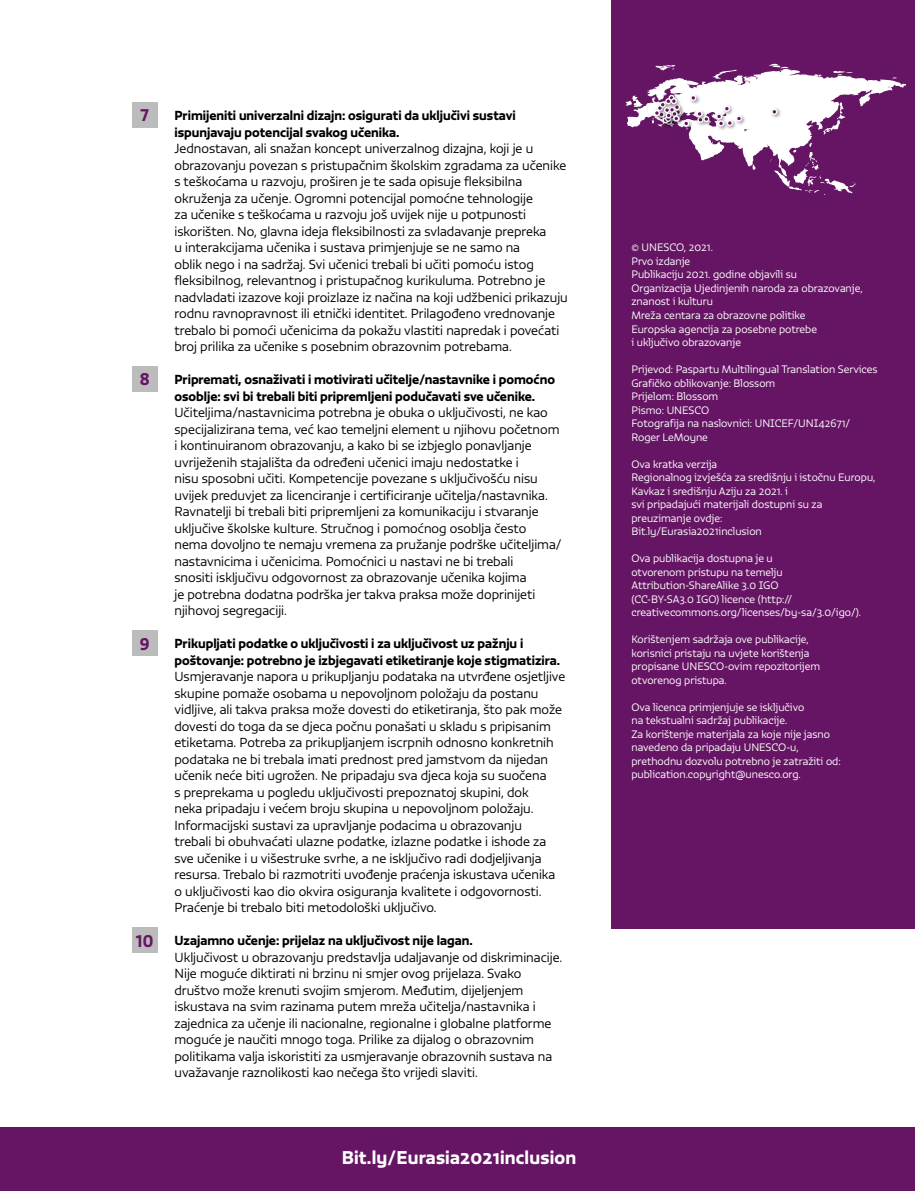
<style>
.page{position:relative;width:915px;height:1191px;background:#fff}
.page>*{position:absolute;margin:0;border:0;box-sizing:border-box;transform-origin:0 0}
.GMR_Body_Text{font:18px "Vita Std Bld";letter-spacing:.01em;color:#fff}
.t1{font:16.5px "Vita Std Bld";color:#661564}
.GMR_Text{font:300 12.75px/16.5px "Vita Std";color:#000}
.GMR_Text-2{font:12.75px/16.5px "Vita Std Bld";color:#000}
.Normale_GMR_Text{font:300 10.5px/13.5px "Vita Std";color:#fff}
</style>
<div class="page">
<div style="left:611px;top:0;width:303px;height:928px;background:#661564"></div>
<div style="left:0;top:1127px;width:914px;height:64px;background:#661564"></div>
<div style="left:132px;top:102px;width:25px;height:26px;background:#bcbcbc"></div>
<div style="left:132px;top:366px;width:25px;height:26px;background:#bcbcbc"></div>
<div style="left:132px;top:630px;width:25px;height:26px;background:#bcbcbc"></div>
<div style="left:132px;top:927px;width:25px;height:25px;background:#bcbcbc"></div>
<svg style="left:625px;top:64px;width:280px;height:131px"></svg>
<p class="t1" style="left:140px;top:104px;width:10px">7</p>
<p class="t1" style="left:140px;top:368px;width:11px">8</p>
<p class="t1" style="left:140px;top:632px;width:11px">9</p>
<p class="t1" style="left:136px;top:929px;width:19px">10</p>
<p class="GMR_Text-2" style="left:174px;top:107px;width:343px">Primijeniti univerzalni dizajn: osigurati da uključivi sustavi ispunjavaju potencijal svakog učenika.</p>
<p class="GMR_Text" style="left:174px;top:140px;width:394px">Jednostavan, ali snažan koncept univerzalnog dizajna, koji je u obrazovanju povezan s pristupačnim školskim zgradama za učenike s teškoćama u razvoju, proširen je te sada opisuje fleksibilna okruženja za učenje. Ogromni potencijal pomoćne tehnologije<br>za učenike s teškoćama u razvoju još uvijek nije u potpunosti iskorišten. No, glavna ideja fleksibilnosti za svladavanje prepreka<br>u interakcijama učenika i sustava primjenjuje se ne samo na<br>oblik nego i na sadržaj. Svi učenici trebali bi učiti pomoću istog fleksibilnog, relevantnog i pristupačnog kurikuluma. Potrebno je nadvladati izazove koji proizlaze iz načina na koji udžbenici prikazuju rodnu ravnopravnost ili etnički identitet. Prilagođeno vrednovanje trebalo bi pomoći učenicima da pokažu vlastiti napredak i povećati broj prilika za učenike s posebnim obrazovnim potrebama.</p>
<p class="GMR_Text-2" style="left:174px;top:371px;width:382px">Pripremati, osnaživati i motivirati učitelje/nastavnike i pomoćno osoblje: svi bi trebali biti pripremljeni podučavati sve učenike.</p>
<p class="GMR_Text" style="left:174px;top:404px;width:388px">Učiteljima/nastavnicima potrebna je obuka o uključivosti, ne kao specijalizirana tema, već kao temeljni element u njihovu početnom i kontinuiranom obrazovanju, a kako bi se izbjeglo ponavljanje uvriježenih stajališta da određeni učenici imaju nedostatke i<br>nisu sposobni učiti. Kompetencije povezane s uključivošću nisu uvijek preduvjet za licenciranje i certificiranje učitelja/nastavnika.<br>Ravnatelji bi trebali biti pripremljeni za komunikaciju i stvaranje uključive školske kulture. Stručnog i pomoćnog osoblja često nema dovoljno te nemaju vremena za pružanje podrške učiteljima/ nastavnicima i učenicima. Pomoćnici u nastavi ne bi trebali<br>snositi isključivu odgovornost za obrazovanje učenika kojima<br>je potrebna dodatna podrška jer takva praksa može doprinijeti njihovoj segregaciji.</p>
<p class="GMR_Text-2" style="left:174px;top:635px;width:387px">Prikupljati podatke o uključivosti i za uključivost uz pažnju i poštovanje: potrebno je izbjegavati etiketiranje koje stigmatizira.</p>
<p class="GMR_Text" style="left:174px;top:668px;width:392px">Usmjeravanje napora u prikupljanju podataka na utvrđene osjetljive skupine pomaže osobama u nepovoljnom položaju da postanu vidljive, ali takva praksa može dovesti do etiketiranja, što pak može dovesti do toga da se djeca počnu ponašati u skladu s pripisanim etiketama. Potreba za prikupljanjem iscrpnih odnosno konkretnih podataka ne bi trebala imati prednost pred jamstvom da nijedan učenik neće biti ugrožen. Ne pripadaju sva djeca koja su suočena<br>s preprekama u pogledu uključivosti prepoznatoj skupini, dok<br>neka pripadaju i većem broju skupina u nepovoljnom položaju.<br>Informacijski sustavi za upravljanje podacima u obrazovanju<br>trebali bi obuhvaćati ulazne podatke, izlazne podatke i ishode za sve učenike i u višestruke svrhe, a ne isključivo radi dodjeljivanja resursa. Trebalo bi razmotriti uvođenje praćenja iskustava učenika o uključivosti kao dio okvira osiguranja kvalitete i odgovornosti.<br>Praćenje bi trebalo biti metodološki uključivo.</p>
<p class="GMR_Text-2" style="left:174px;top:932px;width:299px">Uzajamno učenje: prijelaz na uključivost nije lagan.</p>
<p class="GMR_Text" style="left:174px;top:948px;width:389px">Uključivost u obrazovanju predstavlja udaljavanje od diskriminacije.<br>Nije moguće diktirati ni brzinu ni smjer ovog prijelaza. Svako društvo može krenuti svojim smjerom. Međutim, dijeljenjem iskustava na svim razinama putem mreža učitelja/nastavnika i zajednica za učenje ili nacionalne, regionalne i globalne platforme moguće je naučiti mnogo toga. Prilike za dijalog o obrazovnim politikama valja iskoristiti za usmjeravanje obrazovnih sustava na uvažavanje raznolikosti kao nečega što vrijedi slaviti.</p>
<p class="GMR_Body_Text" style="left:341px;top:1144px;width:236px">Bit.ly/Eurasia2021inclusion</p>
<p class="Normale_GMR_Text" style="left:631px;top:241px;width:83px">© UNESCO, 2021.</p>
<p class="Normale_GMR_Text" style="left:631px;top:254px;width:60px">Prvo izdanje</p>
<p class="Normale_GMR_Text" style="left:631px;top:268px;width:167px">Publikaciju 2021. godine objavili su</p>
<p class="Normale_GMR_Text" style="left:631px;top:281px;width:233px">Organizacija Ujedinjenih naroda za obrazovanje, znanost i kulturu</p>
<p class="Normale_GMR_Text" style="left:631px;top:308px;width:175px">Mreža centara za obrazovne politike</p>
<p class="Normale_GMR_Text" style="left:631px;top:322px;width:187px">Europska agencija za posebne potrebe</p>
<p class="Normale_GMR_Text" style="left:631px;top:335px;width:111px">i uključivo obrazovanje</p>
<p class="Normale_GMR_Text" style="left:631px;top:362px;width:248px">Prijevod: Paspartu Multilingual Translation Services</p>
<p class="Normale_GMR_Text" style="left:631px;top:376px;width:145px">Grafičko oblikovanje: Blossom</p>
<p class="Normale_GMR_Text" style="left:631px;top:389px;width:88px">Prijelom: Blossom</p>
<p class="Normale_GMR_Text" style="left:631px;top:403px;width:79px">Pismo: UNESCO</p>
<p class="Normale_GMR_Text" style="left:631px;top:416px;width:220px">Fotografija na naslovnici: UNICEF/UNI42671/</p>
<p class="Normale_GMR_Text" style="left:631px;top:430px;width:78px">Roger LeMoyne</p>
<p class="Normale_GMR_Text" style="left:631px;top:457px;width:87px">Ova kratka verzija</p>
<p class="Normale_GMR_Text" style="left:631px;top:470px;width:245px">Regionalnog izvješća za središnju i istočnu Europu,<br>Kavkaz i središnju Aziju za 2021. i</p>
<p class="Normale_GMR_Text" style="left:631px;top:497px;width:192px">svi pripadajući materijali dostupni su za</p>
<p class="Normale_GMR_Text" style="left:631px;top:511px;width:92px">preuzimanje ovdje:</p>
<p class="Normale_GMR_Text" style="left:631px;top:524px;width:132px">Bit.ly/Eurasia2021inclusion</p>
<p class="Normale_GMR_Text" style="left:631px;top:551px;width:143px">Ova publikacija dostupna je u</p>
<p class="Normale_GMR_Text" style="left:631px;top:565px;width:152px">otvorenom pristupu na temelju</p>
<p class="Normale_GMR_Text" style="left:631px;top:578px;width:149px">Attribution-ShareAlike 3.0 IGO</p>
<p class="Normale_GMR_Text" style="left:631px;top:592px;width:162px">(CC-BY-SA3.0 IGO) licence (http://</p>
<p class="Normale_GMR_Text" style="left:631px;top:605px;width:231px">creativecommons.org/licenses/by-sa/3.0/igo/).</p>
<p class="Normale_GMR_Text" style="left:631px;top:632px;width:179px">Korištenjem sadržaja ove publikacije,</p>
<p class="Normale_GMR_Text" style="left:631px;top:646px;width:190px">korisnici pristaju na uvjete korištenja propisane UNESCO-ovim repozitorijem</p>
<p class="Normale_GMR_Text" style="left:631px;top:673px;width:97px">otvorenog pristupa.</p>
<p class="Normale_GMR_Text" style="left:631px;top:700px;width:174px">Ova licenca primjenjuje se isključivo</p>
<p class="Normale_GMR_Text" style="left:631px;top:713px;width:157px">na tekstualni sadržaj publikacije.</p>
<p class="Normale_GMR_Text" style="left:631px;top:727px;width:200px">Za korištenje materijala za koje nije jasno</p>
<p class="Normale_GMR_Text" style="left:631px;top:740px;width:169px">navedeno da pripadaju UNESCO-u,</p>
<p class="Normale_GMR_Text" style="left:631px;top:754px;width:211px">prethodnu dozvolu potrebno je zatražiti od:</p>
<p class="Normale_GMR_Text" style="left:631px;top:767px;width:171px">publication.copyright@unesco.org.</p>
</div>
